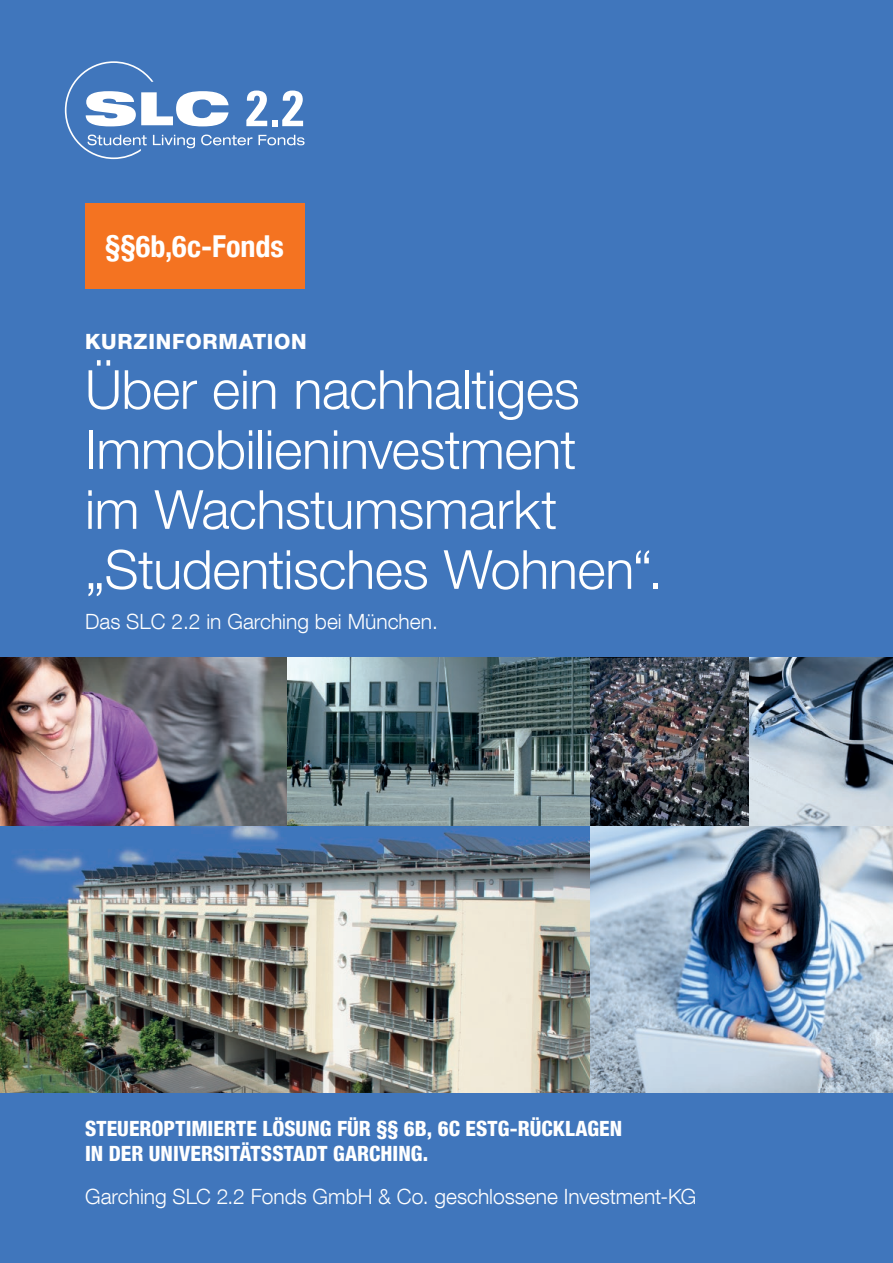
<style>
.page{position:relative;width:893px;height:1263px;background:#4076bc}
.page>*{position:absolute;margin:0;border:0;box-sizing:border-box;transform-origin:0 0}
.t1{font:300 54px/60px "Helvetica Neue LT Com";letter-spacing:-.01em;color:#fff}
.t2{font:700 condensed 30.15px "Helvetica Neue LT Com";color:#fff}
.t3{font:300 21px "Helvetica Neue LT Com";color:#fff}
.t4{font:800 condensed 21px/25.2px "Helvetica Neue LT Com";letter-spacing:.005em;color:#fff}
.t5{font:800 21px "Helvetica Neue LT Com";letter-spacing:.035em;color:#fff}
</style>
<div class="page">
<svg style="left:65px;top:61px;width:240px;height:98px"></svg>
<img style="left:0;top:825px;width:590px;height:268px">
<img style="left:590px;top:825px;width:303px;height:268px">
<img style="left:287px;top:658px;width:461px;height:167px">
<svg style="left:748px;top:658px;width:145px;height:167px;background:#8f9eae"></svg>
<img style="left:0;top:658px;width:287px;height:167px">
<div style="left:85px;top:204px;width:220px;height:85px;background:#f47321"></div>
<h2 class="t2" style="left:106px;top:228px;width:180px">§§6b,6c-Fonds</h2>
<p class="t5" style="left:85px;top:329px;width:223px">KURZINFORMATION</p>
<h1 class="t1" style="left:85px;top:358px;width:579px">Über ein nachhaltiges<br>Immobilieninvestment<br>im Wachstumsmarkt „Studentisches Wohnen“.</h1>
<p class="t3" style="left:85px;top:609px;width:354px">Das SLC 2.2 in Garching bei München.</p>
<p class="t4" style="left:85px;top:1115px;width:539px">STEUEROPTIMIERTE LÖSUNG FÜR §§ 6B, 6C ESTG-RÜCKLAGEN<br>IN DER UNIVERSITÄTSSTADT GARCHING.</p>
<p class="t3" style="left:85px;top:1183px;width:613px">Garching SLC 2.2 Fonds GmbH &amp; Co. geschlossene Investment-KG</p>
</div>
